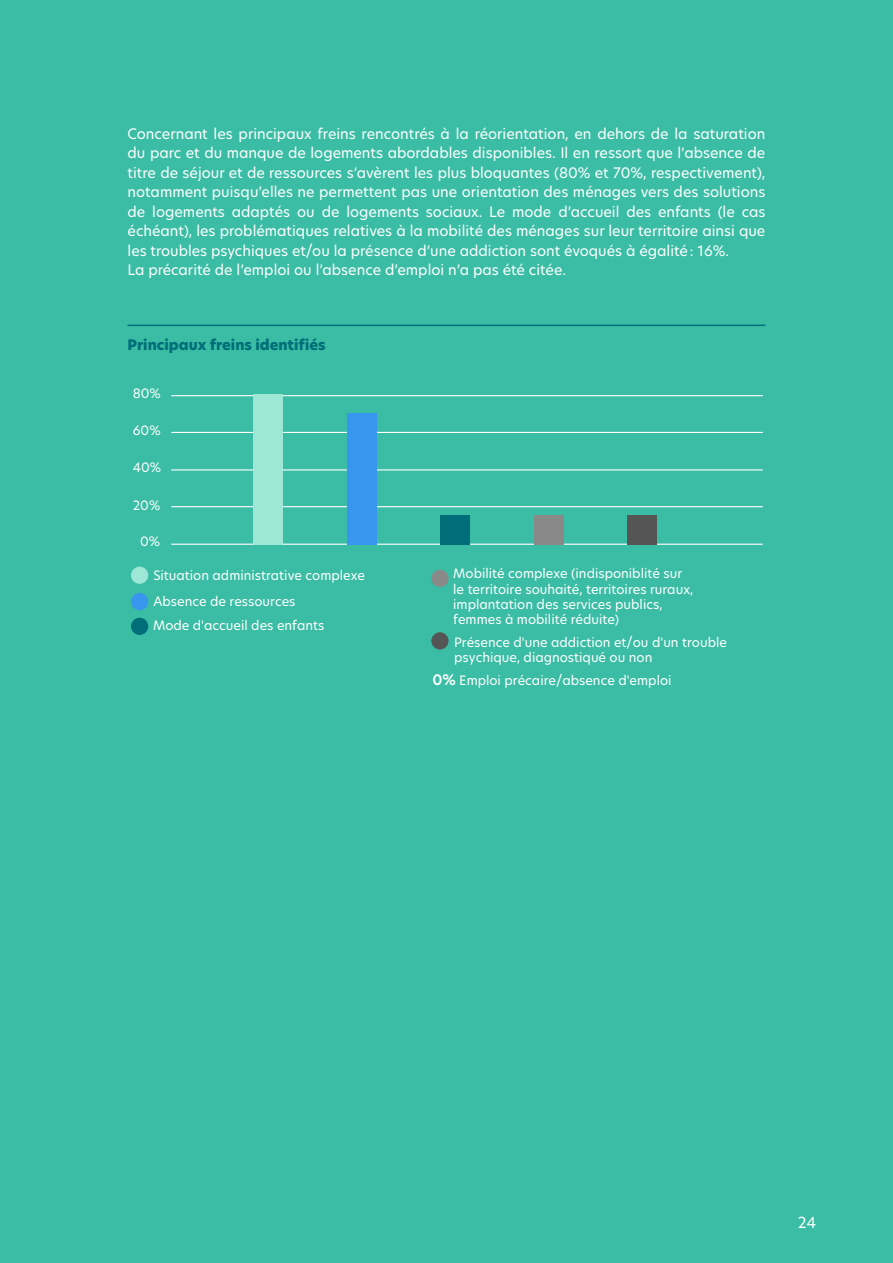
<style>
.page{position:relative;width:893px;height:1263px;background:#3abda4}
.page>*{position:absolute;margin:0;border:0;box-sizing:border-box;transform-origin:0 0}
.t1{font:15px "Hero New";color:#fff}
.t2{font:14.25px/19.5px "Hero New";color:#fff}
.t3{font:800 14.25px "Hero New";color:#006e78}
.t4{font:12.75px/15.3px "Hero New";color:#fff}
.s1{font-weight:600;font-size:14.25px}
</style>
<div class="page">
<hr style="left:171px;top:506px;width:592px;height:1px;background:#fff">
<hr style="left:171px;top:469px;width:592px;height:1px;background:#fff">
<hr style="left:171px;top:432px;width:592px;height:1px;background:#fff">
<hr style="left:171px;top:395px;width:592px;height:1px;background:#fff">
<hr style="left:171px;top:544px;width:592px;height:1px;background:#fff">
<div style="left:131px;top:567px;width:17px;height:17px;background:#9ee7d7;border-radius:50%"></div>
<div style="left:131px;top:618px;width:17px;height:17px;background:#006e78;border-radius:50%"></div>
<div style="left:131px;top:593px;width:17px;height:17px;background:#3896ef;border-radius:50%"></div>
<div style="left:431px;top:632px;width:18px;height:17px;background:#565555;border-radius:50%"></div>
<div style="left:431px;top:570px;width:18px;height:17px;background:#8a8989;border-radius:50%"></div>
<div style="left:253px;top:394px;width:30px;height:150px;background:#9ee7d7"></div>
<div style="left:347px;top:413px;width:29px;height:131px;background:#3896ef"></div>
<div style="left:440px;top:514px;width:30px;height:30px;background:#006e78"></div>
<div style="left:534px;top:514px;width:30px;height:30px;background:#8a8989"></div>
<div style="left:627px;top:514px;width:30px;height:30px;background:#565555"></div>
<hr style="left:128px;top:325px;width:637px;height:1px;background:#006e78">
<p class="t2" style="left:128px;top:124px;width:639px">Concernant les principaux freins rencontrés à la réorientation, en dehors de la saturation du parc et du manque de logements abordables disponibles. Il en ressort que l’absence de titre de séjour et de ressources s’avèrent les plus bloquantes (80% et 70%, respectivement), notamment puisqu’elles ne permettent pas une orientation des ménages vers des solutions de logements adaptés ou de logements sociaux. Le mode d’accueil des enfants (le cas échéant), les problématiques relatives à la mobilité des ménages sur leur territoire ainsi que les troubles psychiques et/ou la présence d’une addiction sont évoqués à égalité: 16%.<br>La précarité de l’emploi ou l’absence d’emploi n’a pas été citée.</p>
<p class="t3" style="left:128px;top:335px;width:200px">Principaux freins identifiés</p>
<p class="t4" style="left:133px;top:385px;width:30px">80%</p>
<p class="t4" style="left:133px;top:423px;width:29px">60%</p>
<p class="t4" style="left:133px;top:460px;width:30px">40%</p>
<p class="t4" style="left:133px;top:497px;width:29px">20%</p>
<p class="t4" style="left:140px;top:534px;width:22px">0%</p>
<p class="t4" style="left:153px;top:567px;width:213px">Situation administrative complexe</p>
<p class="t4" style="left:153px;top:618px;width:173px">Mode d'accueil des enfants</p>
<p class="t4" style="left:153px;top:593px;width:144px">Absence de ressources</p>
<p class="t4" style="left:453px;top:566px;width:241px">Mobilité complexe (indisponiblité sur le territoire souhaité, territoires ruraux, implantation des services publics, femmes à mobilité réduite)</p>
<p class="t4" style="left:454px;top:634px;width:274px">Présence d'une addiction et/ou d'un trouble psychique, diagnostiqué ou non</p>
<p class="t4" style="left:432px;top:673px;width:241px"><span class="s1">0%</span> Emploi précaire/absence d'emploi</p>
<p class="t1" style="left:798px;top:1212px;width:20px">24</p>
</div>
